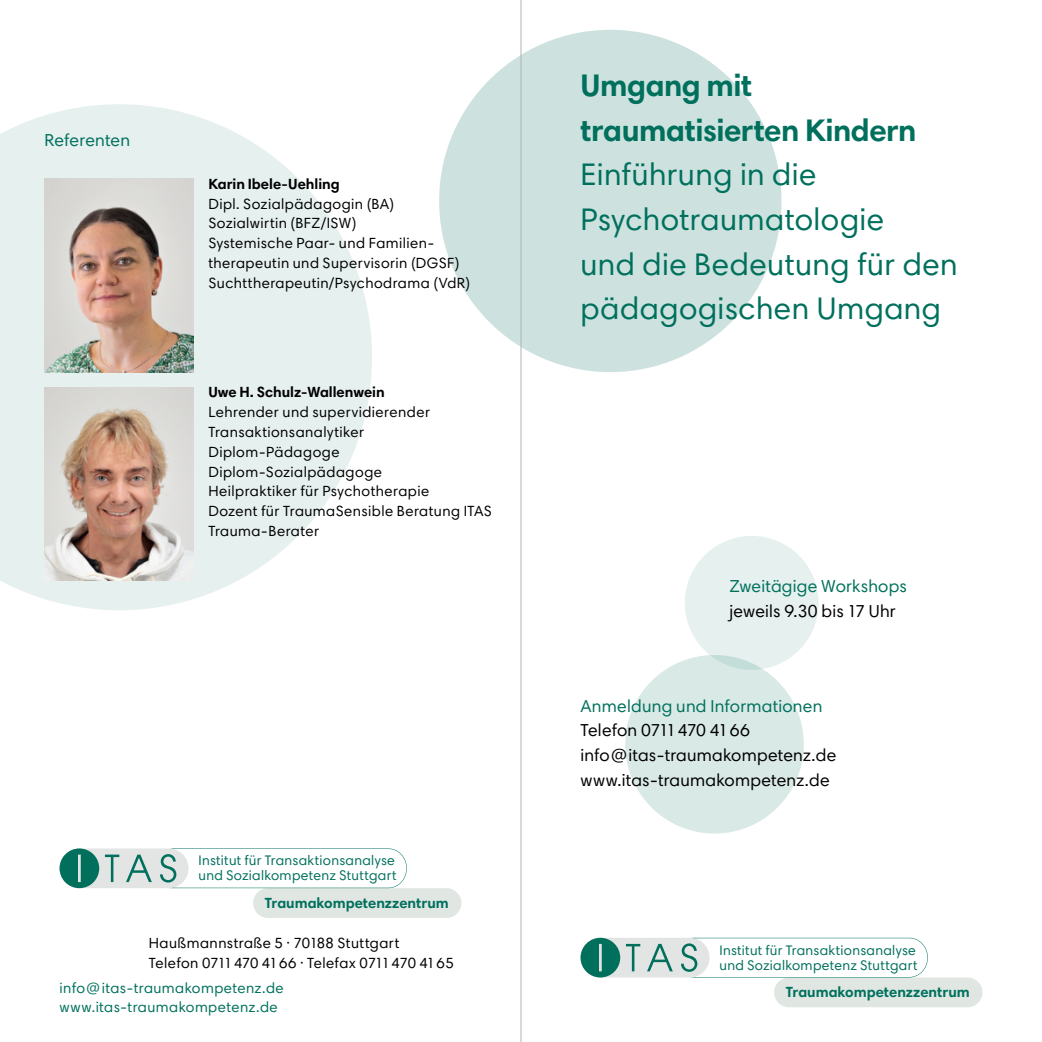
<style>
.page{position:relative;width:1042px;height:1042px;background:#fff}
.page>*{position:absolute;margin:0;border:0;box-sizing:border-box;transform-origin:0 0}
.t1{font:31.5px/44.6px "Harmonia Sans Pro";letter-spacing:.015em;color:#00705d}
.t2{font:700 31.5px/44.6px "Harmonia Sans Pro";letter-spacing:-.015em;color:#00705d}
.t3{font:17.5px/24.8px "Harmonia Sans Pro";letter-spacing:.015em;color:#000}
.t4{font:17.5px "Harmonia Sans Pro";letter-spacing:.015em;color:#00705d}
.t5{font:14.88px/19.8px "Harmonia Sans Pro";letter-spacing:.03em;color:#000}
.t6{font:14.88px/19.8px "Harmonia Sans Pro";letter-spacing:.03em;color:#00705d}
.t7{font:700 14.88px "Harmonia Sans Pro";color:#00705d}
.t8{font:700 14.88px "Harmonia Sans Pro";color:#000}
.t9{font:14px/14.9px "Harmonia Sans Pro";letter-spacing:.02em;color:#00705d}
</style>
<div class="page">
<div style="left:439px;top:30px;width:342px;height:342px;background:#cde2df;border-radius:50%"></div>
<div style="left:625px;top:655px;width:179px;height:178px;background:#d9e9e6;border-radius:50%"></div>
<div style="left:685px;top:536px;width:134px;height:134px;background:#e6f0ef;border-radius:50%"></div>
<svg style="left:0;top:104px;width:372px;height:506px;fill:#e6f0ef"></svg>
<img style="left:45px;top:179px;width:148px;height:193px">
<div style="left:253px;top:888px;width:208px;height:30px;background:#e0e7e3;border-radius:15px"></div>
<div style="left:60px;top:848px;width:129px;height:40px;background:#e3e4e4;border-radius:20px"></div>
<svg style="left:60px;top:848px;width:39px;height:40px"></svg>
<svg style="left:105px;top:854px;width:14px;height:28px"></svg>
<svg style="left:126px;top:854px;width:26px;height:28px"></svg>
<svg style="left:160px;top:848px;width:247px;height:40px"></svg>
<div style="left:774px;top:977px;width:208px;height:30px;background:#e0e7e3;border-radius:15px"></div>
<div style="left:580px;top:938px;width:129px;height:39px;background:#e3e4e4;border-radius:20px"></div>
<svg style="left:580px;top:938px;width:40px;height:39px"></svg>
<svg style="left:626px;top:944px;width:14px;height:27px"></svg>
<svg style="left:647px;top:944px;width:26px;height:27px"></svg>
<svg style="left:681px;top:938px;width:247px;height:39px"></svg>
<img style="left:45px;top:387px;width:148px;height:193px">
<hr style="left:520px;top:0;width:1px;height:1042px;background:#b1b3b4">
<p class="t4" style="left:45px;top:129px;width:87px">Referenten</p>
<p class="t8" style="left:208px;top:174px;width:133px">Karin Ibele-Uehling</p>
<p class="t5" style="left:208px;top:193px;width:263px">Dipl. Sozialpädagogin (BA)<br>Sozialwirtin (BFZ/ISW)<br>Systemische Paar- und Familien&shy;therapeutin und Supervisorin (DGSF)<br>Suchttherapeutin/Psychodrama (VdR)</p>
<p class="t8" style="left:208px;top:383px;width:178px">Uwe H. Schulz-Wallenwein</p>
<p class="t5" style="left:208px;top:402px;width:285px">Lehrender und supervidierender<br>Transaktionsanalytiker<br>Diplom-Pädagoge<br>Diplom-Sozialpädagoge<br>Heilpraktiker für Psychotherapie<br>Dozent für TraumaSensible Beratung ITAS<br>Trauma-Berater</p>
<p class="t9" style="left:198px;top:853px;width:200px">Institut für Transaktionsanalyse und Sozialkompetenz Stuttgart</p>
<p class="t7" style="left:265px;top:893px;width:185px">Traumakompetenzzentrum</p>
<p class="t5" style="left:149px;top:933px;width:306px">Haußmannstraße 5 · 70188 Stuttgart<br>Telefon 0711470 4166 · Telefax 0711470 4165</p>
<p class="t6" style="left:60px;top:977px;width:226px">info@itas-traumakompetenz.de www.itas-traumakompetenz.de</p>
<h1 class="t2" style="left:580px;top:62px;width:337px">Umgang mit traumatisierten Kindern</h1>
<h1 class="t1" style="left:580px;top:152px;width:379px">Einführung in die<br>Psychotraumatologie<br>und die Bedeutung für den pädagogischen Umgang</h1>
<p class="t4" style="left:729px;top:575px;width:179px">Zweitägige Workshops</p>
<p class="t3" style="left:729px;top:598px;width:168px">jeweils 9.30 bis 17 Uhr</p>
<p class="t4" style="left:580px;top:694px;width:243px">Anmeldung und Informationen</p>
<p class="t3" style="left:580px;top:718px;width:257px">Telefon 0711470 4166 info@itas-traumakompetenz.de www.itas-traumakompetenz.de</p>
<p class="t9" style="left:719px;top:942px;width:200px">Institut für Transaktionsanalyse und Sozialkompetenz Stuttgart</p>
<p class="t7" style="left:786px;top:983px;width:185px">Traumakompetenzzentrum</p>
</div>
